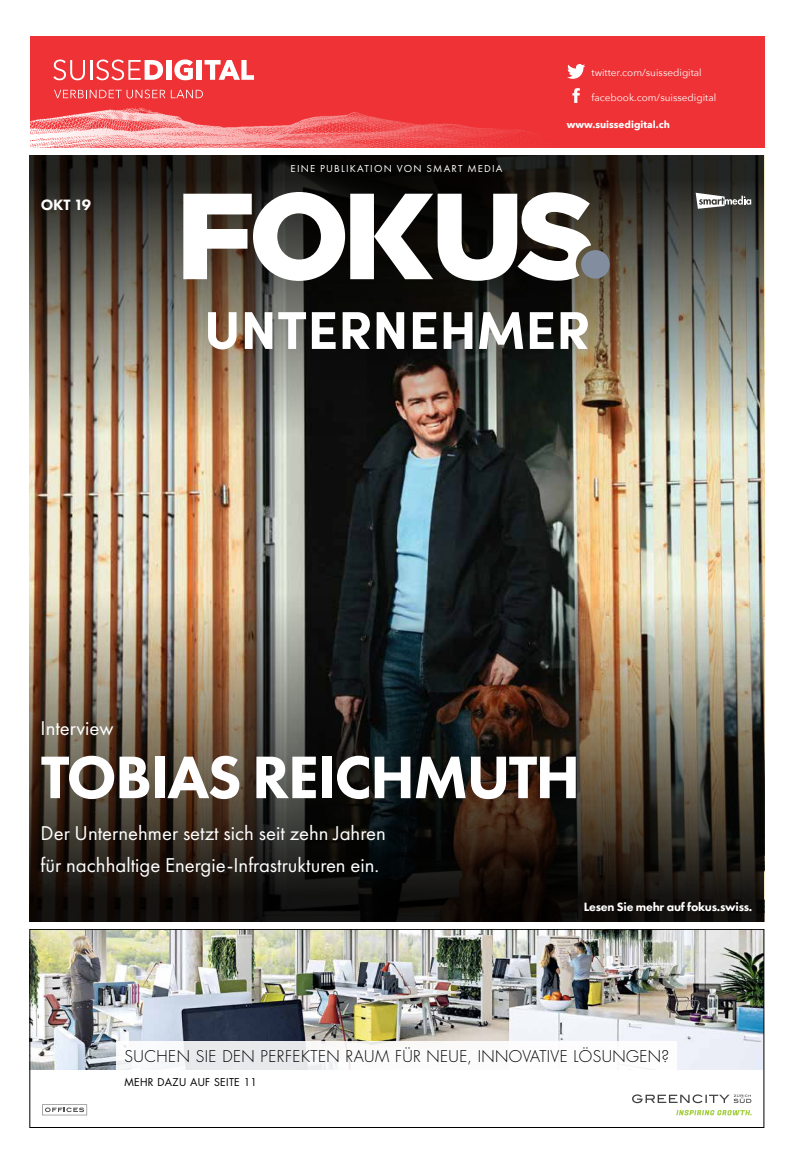
<style>
.page{position:relative;width:794px;height:1166px;background:#fff}
.page>*{position:absolute;margin:0;border:0;box-sizing:border-box;transform-origin:0 0}
.t1{font:800 62.21px "Futura PT";letter-spacing:-.03em;color:#fff}
.t2{font:700 53.38px "Sofia Pro";color:#fff}
.t3{font:20.74px/31.5px "Futura PT";color:#fff}
.t4{font:300 15.75px "Futura Std";letter-spacing:.025em;color:#000}
.t5{font:800 15.58px "Futura PT";color:#fff}
.t6{font:800 12.42px "Futura PT";letter-spacing:-.02em;color:#fff}
.t7{font:10.5px "Futura PT";letter-spacing:.11em;color:#fff}
.t8{font:10.5px "Futura Std";letter-spacing:.03em;color:#000}
.t9{font:9.97px "Avenir Next";color:#fff}
.t10{font:700 9.97px "Avenir Next";color:#fff}
</style>
<div class="page">
<img style="left:30px;top:155px;width:734px;height:370px">
<img style="left:30px;top:156px;width:734px;height:336px">
<img style="left:30px;top:525px;width:734px;height:396px">
<img style="left:32px;top:931px;width:730px;height:139px">
<div style="left:116px;top:1041px;width:561px;height:35px;background:linear-gradient(to right,#f0f1f2,#fff)"></div>
<svg style="left:676px;top:1110px;width:75px;height:5px"></svg>
<svg style="left:632px;top:1094px;width:119px;height:9px"></svg>
<svg style="left:42px;top:1104px;width:45px;height:11px"></svg>
<div style="left:30px;top:929px;width:734px;height:198px;border:1px solid #000"></div>
<svg style="left:695px;top:193px;width:56px;height:16px"></svg>
<svg style="left:183px;top:192px;width:427px;height:89px"></svg>
<div style="left:30px;top:36px;width:734px;height:112px;background:#ee3235"></div>
<img style="left:30px;top:59px;width:505px;height:89px">
<svg style="left:572px;top:88px;width:8px;height:15px"></svg>
<svg style="left:567px;top:64px;width:18px;height:15px"></svg>
<svg style="left:53px;top:60px;width:32px;height:20px"></svg>
<hr style="left:90px;top:60px;width:2px;height:20px;background:#fff">
<svg style="left:96px;top:60px;width:67px;height:20px"></svg>
<div style="left:166px;top:60px;width:5px;height:20px;background:#fff"></div>
<svg style="left:174px;top:59px;width:19px;height:21px"></svg>
<div style="left:197px;top:60px;width:5px;height:20px;background:#fff"></div>
<svg style="left:204px;top:60px;width:50px;height:20px"></svg>
<svg style="left:171px;top:90px;width:32px;height:8px"></svg>
<svg style="left:54px;top:90px;width:111px;height:8px"></svg>
<p class="t9" style="left:591px;top:64px;width:112px">twitter.com/suissedigital</p>
<p class="t9" style="left:591px;top:89px;width:126px">facebook.com/suissedigital</p>
<p class="t5" style="left:41px;top:195px;width:52px">OKT 19</p>
<p class="t7" style="left:291px;top:162px;width:213px">EINE PUBLIKATION VON SMART MEDIA</p>
<p class="t10" style="left:567px;top:115px;width:105px">www.suissedigital.ch</p>
<h2 class="t2" style="left:204px;top:289px;width:388px">UNTERNEHMER</h2>
<p class="t3" style="left:41px;top:712px;width:75px">Interview</p>
<h1 class="t1" style="left:41px;top:738px;width:541px">TOBIAS REICHMUTH</h1>
<p class="t3" style="left:41px;top:817px;width:347px">Der Unternehmer setzt sich seit zehn Jahren für nachhaltige Energie-Infrastrukturen ein.</p>
<p class="t6" style="left:584px;top:898px;width:170px">Lesen Sie mehr auf fokus.swiss.</p>
<p class="t4" style="left:124px;top:1046px;width:546px">SUCHEN SIE DEN PERFEKTEN RAUM FÜR NEUE, INNOVATIVE LÖSUNGEN?</p>
<p class="t8" style="left:124px;top:1076px;width:134px">MEHR DAZU AUF SEITE 11</p>
</div>
